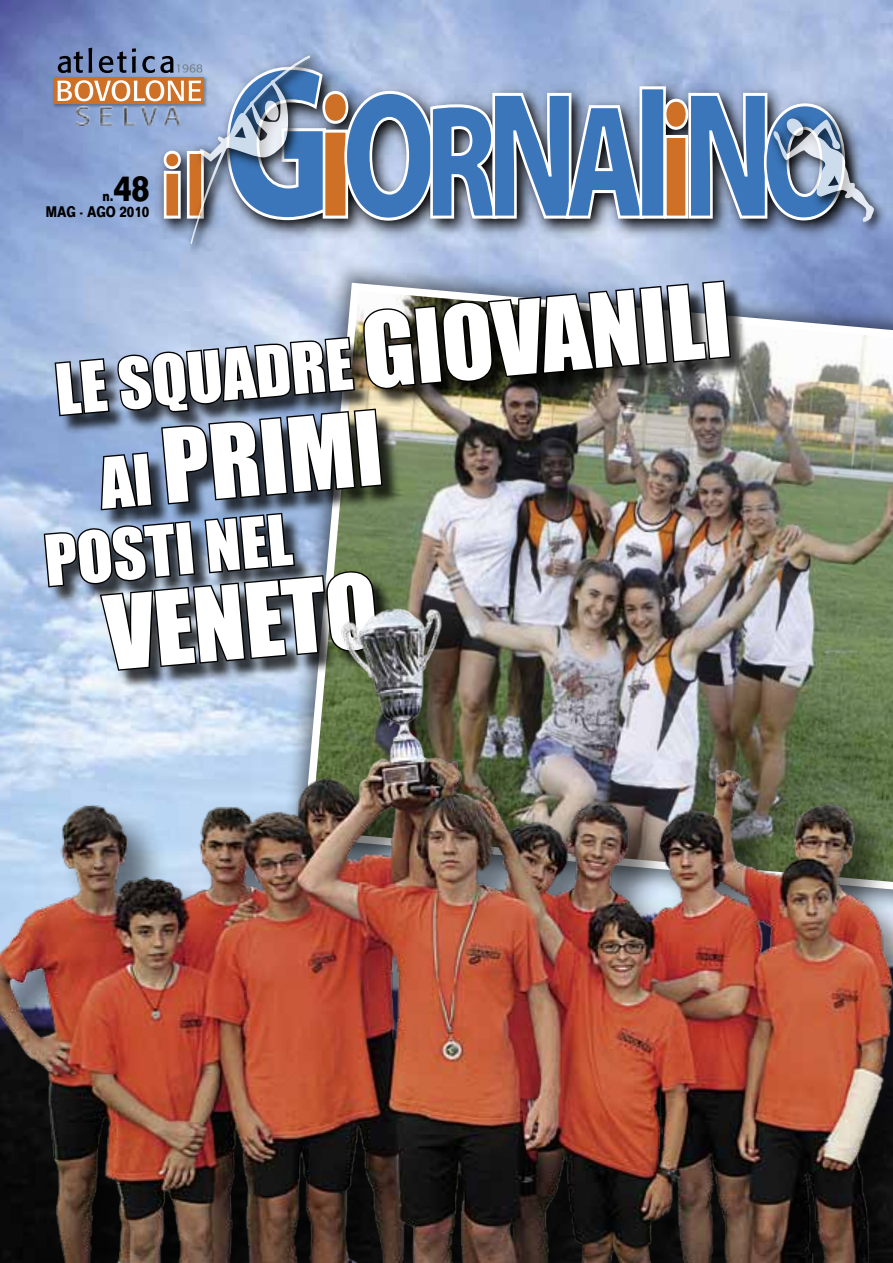
<style>
.page{position:relative;width:893px;height:1263px;background:#fff}
.page>*{position:absolute;margin:0;border:0;box-sizing:border-box;transform-origin:0 0}
.t1{font:900 182.1px "Myriad Pro";color:#3b76ba;scale:.72 1}
.t2{font:94.5px "Impact";color:#fff}
.t3{font:900 91.05px "Myriad Pro";color:#cf7027;scale:.87 1}
.t4{font:64.8px "Impact";color:#fff}
.t5{font:700 36px "Folio";color:#000;scale:.75 1}
.t6{font:700 15px "Folio";color:#000;scale:.75 1}
.s1{font-size:218.55px}
.s2{font-size:174.75px;color:#cf7027}
.s3{font-size:163.8px}
.s4{font-size:163.8px;color:#cf7027}
.s5{font-size:94.5px}
.s6{font-size:64.8px}
</style>
<div class="page">
<img style="left:0;top:0;width:893px;height:570px">
<div style="left:278px;top:258px;width:615px;height:652px;background:#000;opacity:.5"></div>
<img style="left:732px;top:279px;width:161px;height:291px">
<img style="left:149px;top:46px;width:744px;height:208px">
<div style="left:639px;top:86px;width:27px;height:133px;border:3px solid #fff"></div>
<img style="left:765px;top:110px;width:126px;height:132px">
<svg style="left:662px;top:91px;width:212px;height:131px;background:#676d79"></svg>
<img style="left:182px;top:46px;width:145px;height:208px">
<img style="left:51px;top:75px;width:6px;height:34px">
<div style="left:54px;top:77px;width:150px;height:27px;background:#cf7027"></div>
<svg style="left:57px;top:48px;width:589px;height:196px;background:#7d8698"></svg>
<img style="left:77px;top:106px;width:104px;height:20px">
<div style="left:57px;top:283px;width:692px;height:151px;background:#000;opacity:.75"></div>
<img style="left:42px;top:279px;width:690px;height:291px">
<img style="left:0;top:570px;width:893px;height:693px">
<p class="t5" style="left:113px;top:166px;width:49px">48</p>
<p class="t6" style="left:102px;top:186px;width:16px">n.</p>
<p class="t6" style="left:46px;top:203px;width:140px">MAG - AGO 2010</p>
<h3 class="t3" style="left:161px;top:126px;width:55px">il</h3>
<h1 class="t1" style="left:223px;top:34px;width:870px"><span class="s1">G</span><span class="s2">i</span>O<span class="s3">R</span>N<span class="s3">A</span>l<span class="s4">i</span>N<span class="s3">O</span></h1>
<p class="t4" style="left:52px;top:350px;width:680px;rotate:-5deg">LE SQUADRE <span class="s5">GIOVANILI</span></p>
<h2 class="t2" style="left:94px;top:414px;width:285px;rotate:-5deg"><span class="s6">AI</span> PRIMI</h2>
<p class="t4" style="left:41px;top:521px;width:249px;rotate:-5deg">POSTI NEL</p>
<h2 class="t2" style="left:100px;top:575px;width:275px;rotate:-5deg">VENETO</h2>
</div>
